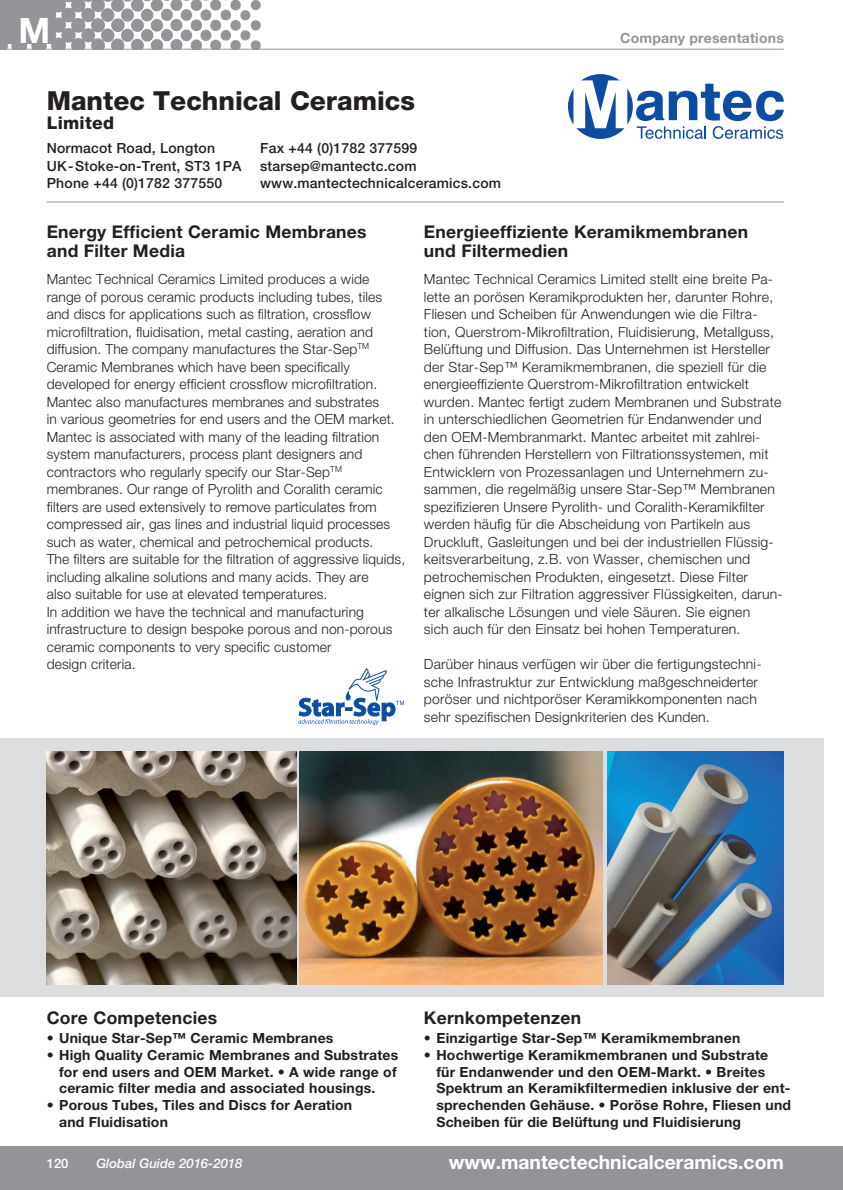
<style>
.page{position:relative;width:843px;height:1190px;background:#fff}
.page>*{position:absolute;margin:0;border:0;box-sizing:border-box;transform-origin:0 0}
.t1{font:700 35px "Helvetica Neue LT Std";color:#fff}
.t2{font:800 26.25px "Helvetica Neue LT Std";color:#231f20}
.t3{font:700 19.25px "Helvetica Neue LT Std";color:#fff}
.t4{font:700 17.5px/19.2px "Helvetica Neue LT Std";letter-spacing:.015em;color:#231f20}
.t5{font:800 17.5px "Helvetica Neue LT Std";letter-spacing:.015em;color:#231f20}
.t6{font:300 14px/17.5px "Helvetica Neue LT Std";letter-spacing:.015em;color:#231f20}
.t7{font:700 14px/16.6px "Helvetica Neue LT Std";letter-spacing:.015em;color:#231f20}
.t8{font:500 14px/17.5px "Helvetica Neue LT Std";letter-spacing:.015em;color:#231f20}
.t9{font:700 14px "Helvetica Neue LT Std";letter-spacing:.015em;color:#939598}
.t10{font:italic 500 13.12px "Helvetica Neue LT Std";color:#fff}
.t11{font:500 13.12px "Helvetica Neue LT Std";color:#fff}
</style>
<div class="page">
<div style="left:0;top:739px;width:823px;height:258px;background:#dcdddf"></div>
<div style="left:0;top:1145px;width:842px;height:45px;background:#939598"></div>
<hr style="left:47px;top:202px;width:736px;height:1px;background:#939598">
<img style="left:0;top:0;width:260px;height:49px">
<hr style="left:0;top:49px;width:783px;height:1px;background:#939598">
<div style="left:0;top:0;width:54px;height:44px;background:#939598"></div>
<img style="left:47px;top:751px;width:249px;height:233px">
<img style="left:300px;top:751px;width:302px;height:233px">
<img style="left:607px;top:751px;width:176px;height:233px">
<div style="left:568px;top:74px;width:64px;height:65px;background:#0d4da1;border-radius:50%"></div>
<svg style="left:636px;top:84px;width:147px;height:55px"></svg>
<svg style="left:573px;top:80px;width:54px;height:48px"></svg>
<svg style="left:298px;top:669px;width:106px;height:56px"></svg>
<h1 class="t1" style="left:18px;top:18px;width:33px">M</h1>
<h2 class="t2" style="left:47px;top:91px;width:370px">Mantec Technical Ceramics</h2>
<p class="t5" style="left:47px;top:117px;width:69px">Limited</p>
<p class="t8" style="left:260px;top:141px;width:242px">Fax +44 (0)1782 377599 starsep@mantectc.com www.mantectechnicalceramics.com</p>
<p class="t8" style="left:47px;top:141px;width:196px">Normacot Road, Longton<br>UK-Stoke-on-Trent, ST3 1PA<br>Phone +44 (0)1782 377550</p>
<p class="t9" style="left:620px;top:33px;width:165px">Company presentations</p>
<p class="t4" style="left:47px;top:224px;width:321px">Energy Efficient Ceramic Membranes and Filter Media</p>
<p class="t6" style="left:47px;top:272px;width:360px">Mantec Technical Ceramics Limited produces a wide range of porous ceramic products including tubes, tiles and discs for applications such as filtration, crossflow microfiltration, fluidisation, metal casting, aeration and diffusion. The company manufactures the Star-Sep<sup>TM </sup>Ceramic Membranes which have been specifically developed for energy efficient crossflow microfiltration.<br>Mantec also manufactures membranes and substrates<br>in various geometries for end users and the OEM market.<br>Mantec is associated with many of the leading filtration system manufacturers, process plant designers and contractors who regularly specify our Star-Sep<sup>TM </sup>membranes. Our range of Pyrolith and Coralith ceramic filters are used extensively to remove particulates from compressed air, gas lines and industrial liquid processes such as water, chemical and petrochemical products.<br>The filters are suitable for the filtration of aggressive liquids, including alkaline solutions and many acids. They are<br>also suitable for use at elevated temperatures.<br>In addition we have the technical and manufacturing infrastructure to design bespoke porous and non-porous ceramic components to very specific customer<br>design criteria.</p>
<p class="t4" style="left:424px;top:224px;width:325px">Energieeffiziente Keramikmembranen und Filtermedien</p>
<p class="t6" style="left:424px;top:272px;width:360px">Mantec Technical Ceramics Limited stellt eine breite Pa&shy;lette an porösen Keramikprodukten her, darunter Rohre, Fliesen und Scheiben für Anwendungen wie die Filtra&shy;tion, Querstrom-Mikrofiltration, Fluidisierung, Metallguss, Belüftung und Diffusion. Das Unternehmen ist Hersteller der Star-Sep™ Keramikmembranen, die speziell für die energieeffiziente Querstrom-Mikrofiltration entwickelt wurden. Mantec fertigt zudem Membranen und Substrate in unterschiedlichen Geometrien für Endanwender und den OEM-Membranmarkt. Mantec arbeitet mit zahlrei&shy;chen führenden Herstellern von Filtrationssystemen, mit Entwicklern von Prozessanlagen und Unternehmern zu&shy;sammen, die regelmäßig unsere Star-Sep™ Membranen spezifizieren Unsere Pyrolith- und Coralith-Keramikfilter werden häufig für die Abscheidung von Partikeln aus Druckluft, Gasleitungen und bei der industriellen Flüssig&shy;keitsverarbeitung, z.B. von Wasser, chemischen und petrochemischen Produkten, eingesetzt. Diese Filter eignen sich zur Filtration aggressiver Flüssigkeiten, darun&shy;ter alkalische Lösungen und viele Säuren. Sie eignen<br>sich auch für den Einsatz bei hohen Temperaturen.</p>
<p class="t6" style="left:424px;top:657px;width:339px">Darüber hinaus verfügen wir über die fertigungstechni&shy;sche Infrastruktur zur Entwicklung maßgeschneiderter poröser und nichtporöser Keramikkomponenten nach sehr spezifischen Designkriterien des Kunden.</p>
<p class="t4" style="left:47px;top:1010px;width:172px">Core Competencies</p>
<p class="t7" style="left:47px;top:1031px;width:288px">• Unique Star-Sep™ Ceramic Membranes</p>
<p class="t7" style="left:59px;top:1048px;width:340px;text-align:justify;text-indent:-12px">• High Quality Ceramic Membranes and Substrates for end users and OEM Market. • A wide range of ceramic filter media and associated housings.</p>
<p class="t7" style="left:59px;top:1098px;width:294px;text-indent:-12px">• Porous Tubes, Tiles and Discs for Aeration and Fluidisation</p>
<p class="t11" style="left:47px;top:1159px;width:23px">120</p>
<p class="t10" style="left:96px;top:1159px;width:148px">Global Guide 2016-2018</p>
<p class="t4" style="left:424px;top:1010px;width:158px">Kernkompetenzen</p>
<p class="t7" style="left:424px;top:1031px;width:318px">• Einzigartige Star-Sep™ Keramikmembranen</p>
<p class="t7" style="left:436px;top:1048px;width:356px;text-indent:-12px">• Hochwertige Keramikmembranen und Substrate<br>für Endanwender und den OEM-Markt. • Breites Spektrum an Keramikfiltermedien inklusive der ent&shy;sprechenden Gehäuse. • Poröse Rohre, Fliesen und Scheiben für die Belüftung und Fluidisierung</p>
<h3 class="t3" style="left:448px;top:1155px;width:336px">www.mantectechnicalceramics.com</h3>
</div>
